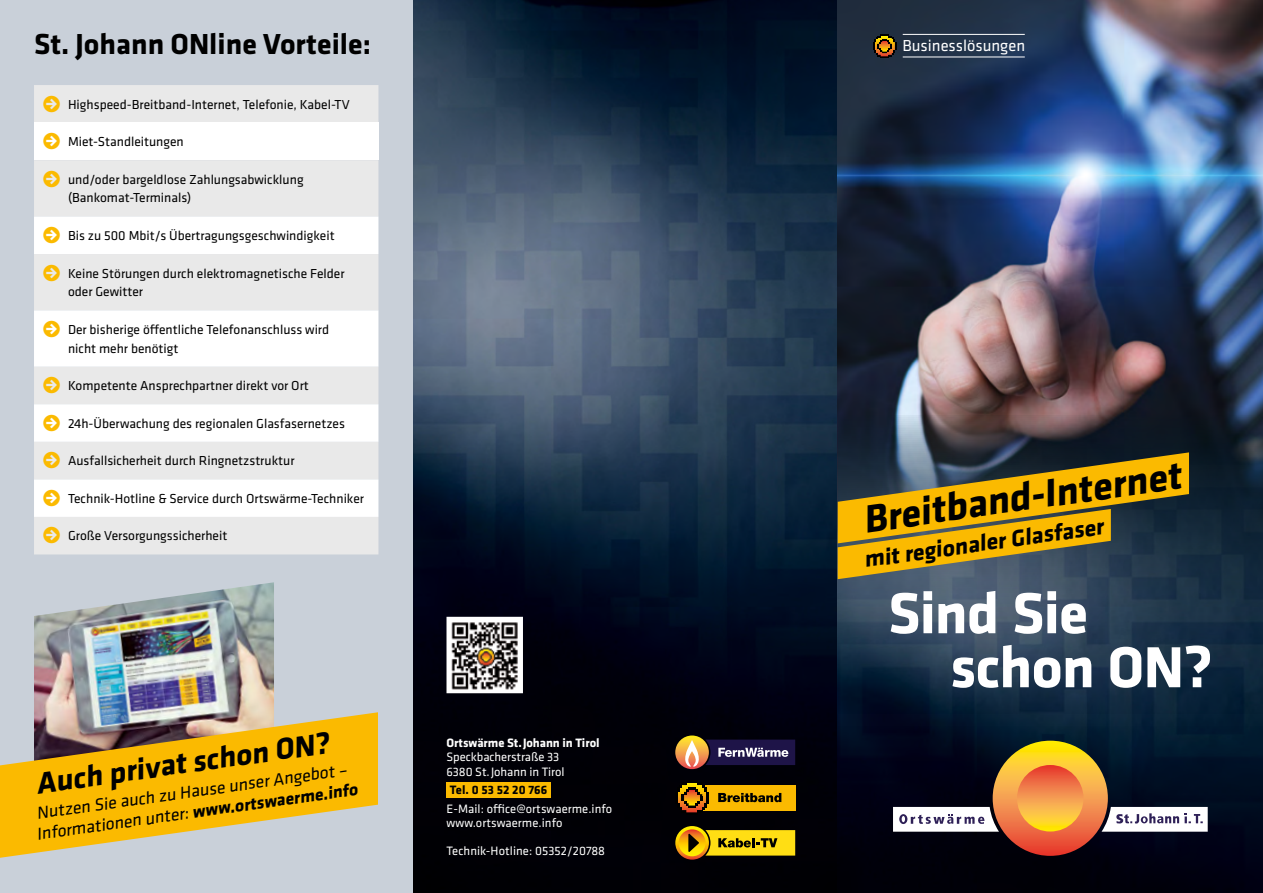
<style>
.page{position:relative;width:1263px;height:893px;background:#fff}
.page>*{position:absolute;margin:0;border:0;box-sizing:border-box;transform-origin:0 0}
.t1{font:700 60px/54px "Klavika";letter-spacing:-.015em;color:#fff}
.t2{font:700 40.5px "Klavika";color:#000}
.t3{font:700 31.05px "Klavika";color:#000}
.t4{font:700 30px "Klavika";color:#000}
.t5{font:700 24px "Klavika";color:#000}
.t6{font:17.7px/20.7px "Klavika";color:#000}
.t7{font:16.5px "Klavika";color:#fff}
.t8{font:13.5px/18.8px "Klavika";color:#000}
.t9{font:12.6px/14.2px "Klavika";letter-spacing:.005em;color:#fff}
.t10{font:700 12.6px "Klavika";letter-spacing:-.005em;color:#fff}
.t11{font:700 12.6px "Klavika";letter-spacing:.005em;color:#000}
.s1{font-weight:700;font-size:24px;color:#fbba00}
.s2{font-weight:700}
</style>
<div class="page">
<img style="left:412px;top:0;width:426px;height:893px">
<div style="left:0;top:0;width:412px;height:893px;background:#c9d0d9"></div>
<img style="left:838px;top:0;width:425px;height:415px">
<img style="left:838px;top:415px;width:425px;height:478px">
<svg style="left:993px;top:741px;width:115px;height:115px;background:#f4a137"></svg>
<svg style="left:1017px;top:765px;width:66px;height:66px;background:#f07f48"></svg>
<svg style="left:893px;top:807px;width:315px;height:25px"></svg>
<hr style="left:903px;top:34px;width:122px;height:1px;background:#fff">
<hr style="left:903px;top:57px;width:122px;height:1px;background:#fff">
<svg style="left:873px;top:34px;width:23px;height:24px"></svg>
<svg style="left:446px;top:617px;width:77px;height:76px"></svg>
<div style="left:446px;top:782px;width:105px;height:16px;background:#fbba00"></div>
<svg style="left:838px;top:452px;width:351px;height:127px;background:#987f26"></svg>
<img style="left:34px;top:582px;width:240px;height:130px">
<svg style="left:0;top:712px;width:378px;height:146px;fill:#fbba00"></svg>
<div style="left:34px;top:85px;width:344px;height:469px;background:#e9e9e9"></div>
<div style="left:34px;top:123px;width:344px;height:37px;background:#fff"></div>
<svg style="left:34px;top:216px;width:344px;height:301px;background:#f5f5f5"></svg>
<svg style="left:705px;top:830px;width:90px;height:26px;background:#d4b910"></svg>
<svg style="left:675px;top:826px;width:34px;height:34px"></svg>
<svg style="left:679px;top:829px;width:27px;height:27px"></svg>
<svg style="left:688px;top:833px;width:11px;height:19px"></svg>
<div style="left:699px;top:785px;width:96px;height:25px;background:#fbba00"></div>
<svg style="left:675px;top:780px;width:34px;height:35px"></svg>
<svg style="left:718px;top:793px;width:63px;height:9px"></svg>
<svg style="left:675px;top:735px;width:34px;height:34px"></svg>
<svg style="left:681px;top:740px;width:114px;height:26px;background:#655162"></svg>
<h3 class="t4" style="left:34px;top:28px;width:338px">St. Johann ONline Vorteile:</h3>
<p class="t8" style="left:43px;top:95px;width:309px"><span class="s1">•</span> Highspeed-Breitband-Internet, Telefonie, Kabel-TV</p>
<p class="t8" style="left:43px;top:133px;width:143px"><span class="s1">•</span> Miet-Standleitungen</p>
<p class="t8" style="left:68px;top:170px;width:237px;text-indent:-26px"><span class="s1">•</span> und/oder bargeldlose Zahlungsabwicklung (Bankomat-Terminals)</p>
<p class="t8" style="left:43px;top:226px;width:294px"><span class="s1">•</span> Bis zu 500 Mbit/s Übertragungsgeschwindigkeit</p>
<p class="t8" style="left:68px;top:264px;width:278px;text-indent:-26px"><span class="s1">•</span> Keine Störungen durch elektromagnetische Felder oder Gewitter</p>
<p class="t8" style="left:68px;top:320px;width:263px;text-indent:-26px"><span class="s1">•</span> Der bisherige öffentliche Telefonanschluss wird nicht mehr benötigt</p>
<p class="t8" style="left:43px;top:377px;width:268px"><span class="s1">•</span> Kompetente Ansprechpartner direkt vor Ort</p>
<p class="t8" style="left:43px;top:414px;width:304px"><span class="s1">•</span> 24h-Überwachung des regionalen Glasfasernetzes</p>
<p class="t8" style="left:43px;top:452px;width:253px"><span class="s1">•</span> Ausfallsicherheit durch Ringnetzstruktur</p>
<p class="t8" style="left:43px;top:489px;width:323px"><span class="s1">•</span> Technik-Hotline &amp; Service durch Ortswärme-Techniker</p>
<p class="t8" style="left:43px;top:527px;width:186px"><span class="s1">•</span> Große Versorgungssicherheit</p>
<h3 class="t3" style="left:34px;top:767px;width:297px;rotate:-8deg">Auch privat schon ON?</h3>
<h3 class="t6" style="left:33px;top:803px;width:325px;rotate:-8deg">Nutzen Sie auch zu Hause unser Angebot –<br>Informationen unter: <span class="s2">www.ortswaerme.info</span></h3>
<p class="t10" style="left:446px;top:736px;width:155px">Ortswärme St. Johann in Tirol</p>
<p class="t9" style="left:446px;top:750px;width:119px">Speckbacherstraße 33<br>6380 St. Johann in Tirol</p>
<p class="t11" style="left:450px;top:783px;width:99px">Tel. 0 53 52 20 766</p>
<p class="t9" style="left:446px;top:801px;width:167px">E-Mail: office@ortswaerme.info www.ortswaerme.info</p>
<p class="t9" style="left:446px;top:844px;width:160px">Technik-Hotline: 05352/20788</p>
<p class="t7" style="left:902px;top:36px;width:124px">Businesslösungen</p>
<h2 class="t2" style="left:860px;top:498px;width:322px;rotate:-8deg">Breitband-Internet</h2>
<h3 class="t5" style="left:862px;top:547px;width:243px;rotate:-8deg">mit regionaler Glasfaser</h3>
<h1 class="t1" style="left:950px;top:587px;width:264px;text-indent:-62px">Sind Sie schon ON?</h1>
</div>
